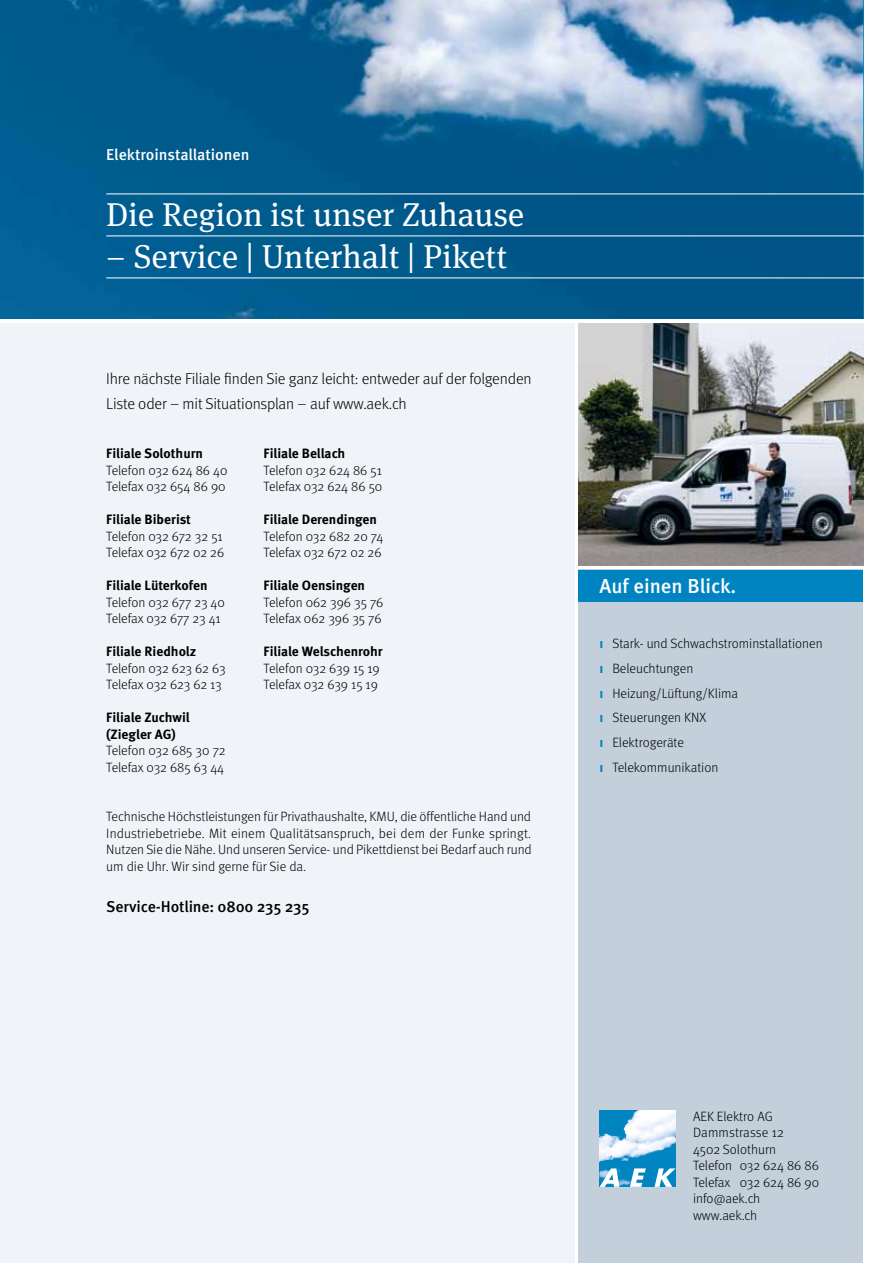
<style>
.page{position:relative;width:893px;height:1263px;background:#fff}
.page>*{position:absolute;margin:0;border:0;box-sizing:border-box;transform-origin:0 0}
.t1{font:33px "Meta Serif OT";letter-spacing:.005em;color:#fff}
.t2{font:500 20.25px "Meta OT";color:#fff}
.t3{font:300 15.75px/24.8px "Meta";letter-spacing:-.01em;color:#000}
.t4{font:500 15.75px "Meta OT";letter-spacing:-.01em;color:#000}
.t5{font:500 15.75px "Meta OT";color:#fff}
.t6{font:300 13.5px/16.5px "Meta";color:#000}
.t7{font:700 13.5px/16.5px "Meta OT";letter-spacing:-.005em;color:#000}
.s1{font-family:"Meta OT";font-weight:700;font-size:10.2px;color:#0084c1}
</style>
<div class="page">
<img style="left:0;top:0;width:863px;height:319px">
<div style="left:0;top:323px;width:574px;height:940px;background:#f0f3f7"></div>
<hr style="left:106px;top:194px;width:761px;height:1px;background:#fff">
<hr style="left:106px;top:236px;width:761px;height:1px;background:#fff">
<hr style="left:106px;top:278px;width:761px;height:1px;background:#fff">
<div style="left:578px;top:570px;width:285px;height:693px;background:#c3d0dc"></div>
<img style="left:578px;top:323px;width:285px;height:243px">
<img style="left:600px;top:1111px;width:76px;height:76px">
<svg style="left:600px;top:1168px;width:19px;height:19px"></svg>
<svg style="left:630px;top:1168px;width:16px;height:19px"></svg>
<svg style="left:655px;top:1168px;width:21px;height:19px"></svg>
<div style="left:578px;top:570px;width:285px;height:32px;background:#0084c1"></div>
<p class="t5" style="left:106px;top:145px;width:145px">Elektroinstallationen</p>
<h1 class="t1" style="left:106px;top:195px;width:419px">Die Region ist unser Zuhause</h1>
<h1 class="t1" style="left:106px;top:237px;width:402px">– Service | Unterhalt | Pikett</h1>
<p class="t3" style="left:106px;top:366px;width:427px">Ihre nächste Filiale finden Sie ganz leicht: entweder auf der folgenden<br>Liste oder – mit Situationsplan – auf www.aek.ch</p>
<p class="t7" style="left:106px;top:445px;width:98px">Filiale Solothurn</p>
<p class="t7" style="left:264px;top:445px;width:83px">Filiale Bellach</p>
<p class="t6" style="left:106px;top:462px;width:123px">Telefon 032 624 86 40</p>
<p class="t6" style="left:264px;top:462px;width:120px">Telefon 032 624 86 51</p>
<p class="t6" style="left:106px;top:478px;width:121px">Telefax 032 654 86 90</p>
<p class="t6" style="left:264px;top:478px;width:120px">Telefax 032 624 86 50</p>
<p class="t7" style="left:106px;top:511px;width:86px">Filiale Biberist</p>
<p class="t7" style="left:264px;top:511px;width:115px">Filiale Derendingen</p>
<p class="t6" style="left:106px;top:528px;width:118px">Telefon 032 672 32 51</p>
<p class="t6" style="left:264px;top:528px;width:121px">Telefon 032 682 20 74</p>
<p class="t6" style="left:106px;top:544px;width:119px">Telefax 032 672 02 26</p>
<p class="t6" style="left:264px;top:544px;width:119px">Telefax 032 672 02 26</p>
<p class="t7" style="left:106px;top:577px;width:103px">Filiale Lüterkofen</p>
<p class="t7" style="left:264px;top:577px;width:103px">Filiale Oensingen</p>
<p class="t6" style="left:106px;top:594px;width:120px">Telefon 032 677 23 40</p>
<p class="t6" style="left:264px;top:594px;width:121px">Telefon 062 396 35 76</p>
<p class="t6" style="left:106px;top:610px;width:116px">Telefax 032 677 23 41</p>
<p class="t6" style="left:264px;top:610px;width:119px">Telefax 062 396 35 76</p>
<p class="t7" style="left:106px;top:643px;width:92px">Filiale Riedholz</p>
<p class="t7" style="left:264px;top:643px;width:121px">Filiale Welschenrohr</p>
<p class="t6" style="left:106px;top:660px;width:121px">Telefon 032 623 62 63</p>
<p class="t6" style="left:264px;top:660px;width:118px">Telefon 032 639 15 19</p>
<p class="t6" style="left:106px;top:676px;width:117px">Telefax 032 623 62 13</p>
<p class="t6" style="left:264px;top:676px;width:116px">Telefax 032 639 15 19</p>
<p class="t7" style="left:106px;top:709px;width:85px">Filiale Zuchwil (Ziegler AG)</p>
<p class="t6" style="left:106px;top:742px;width:121px">Telefon 032 685 30 72<br>Telefax 032 685 63 44</p>
<p class="t6" style="left:106px;top:808px;width:427px;text-align:justify">Technische Höchstleistungen für Privathaushalte, KMU, die öffentliche Hand und Industriebetriebe. Mit einem Qualitätsanspruch, bei dem der Funke springt.<br>Nutzen Sie die Nähe. Und unseren Service- und Pikettdienst bei Bedarf auch rund um die Uhr. Wir sind gerne für Sie da.</p>
<p class="t4" style="left:106px;top:897px;width:205px">Service-Hotline: 0800 235 235</p>
<h2 class="t2" style="left:600px;top:573px;width:138px">Auf einen Blick.</h2>
<p class="t6" style="left:600px;top:631px;width:225px;line-height:24.8px"><span class="s1">I</span> Stark- und Schwachstrominstallationen<br><span class="s1">I</span> Beleuchtungen<br><span class="s1">I</span> Heizung/Lüftung/Klima<br><span class="s1">I</span> Steuerungen KNX<br><span class="s1">I</span> Elektrogeräte<br><span class="s1">I</span> Telekommunikation</p>
<p class="t6" style="left:693px;top:1108px;width:128px">AEK Elektro AG<br>Dammstrasse 12<br>4502 Solothurn<br>Telefon 032 624 86 86<br>Telefax 032 624 86 90 info@aek.ch www.aek.ch</p>
</div>
